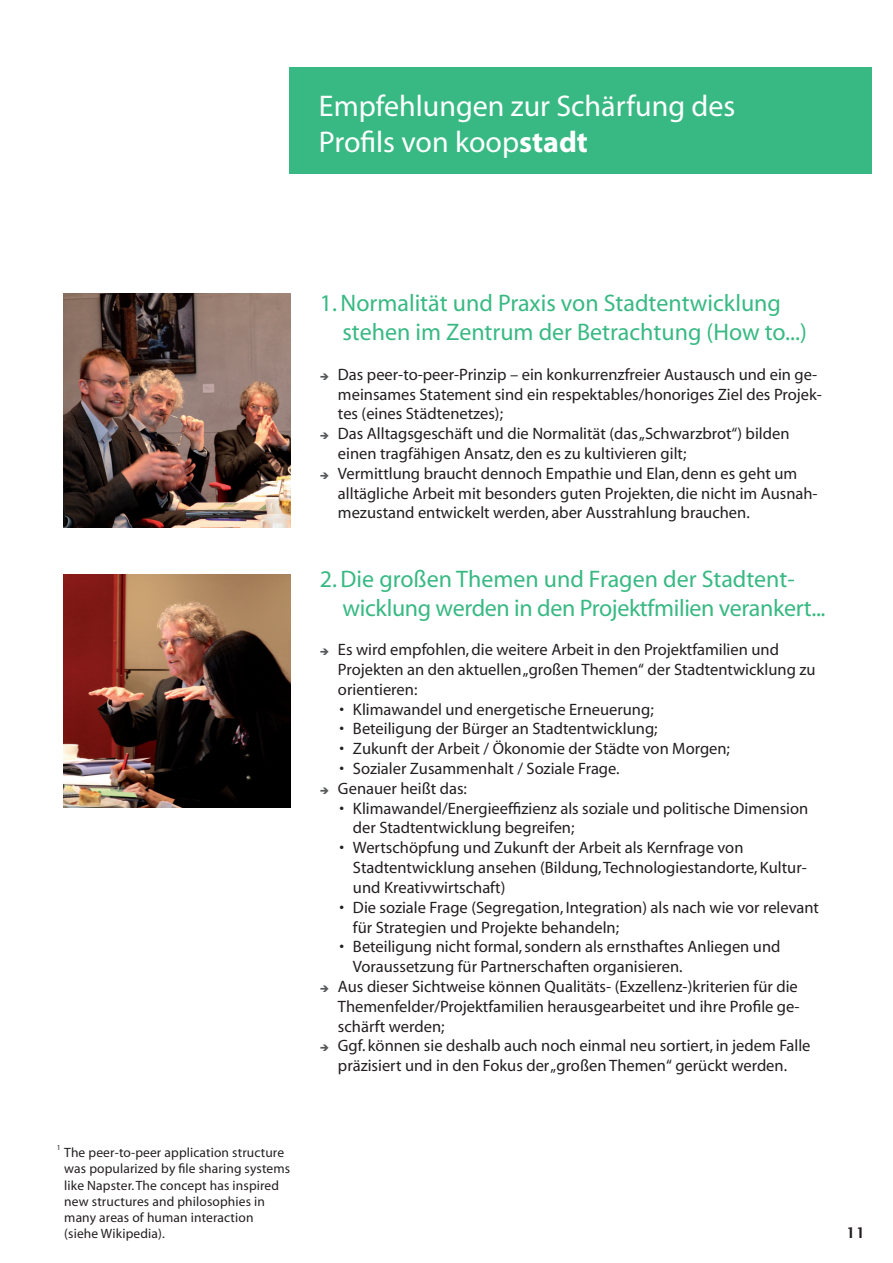
<style>
.page{position:relative;width:893px;height:1263px;background:#fff}
.page>*{position:absolute;margin:0;border:0;box-sizing:border-box;transform-origin:0 0}
.t1{font:30px/36px "Myriad";color:#fff}
.t2{font:24px/28.8px "Myriad";color:#38b983}
.t3{font:16.5px/19.8px "Myriad";color:#231f20}
.t4{font:600 15px "Lucida Sans";color:#231f20}
.t5{font:13.5px/16.2px "Myriad";letter-spacing:.01em;color:#231f20}
.t6{font:7.5px "Myriad";color:#231f20}
.s1{font-weight:700}
</style>
<div class="page">
<div style="left:289px;top:67px;width:583px;height:106px;background:#38b983"></div>
<img style="left:64px;top:574px;width:226px;height:234px">
<img style="left:64px;top:293px;width:226px;height:234px">
<h1 class="t1" style="left:319px;top:89px;width:418px">Empfehlungen zur Schärfung des<br>Profils von koop<span class="s1">stadt</span></h1>
<p class="t6" style="left:57px;top:1143px;width:5px">1</p>
<p class="t5" style="left:64px;top:1145px;width:227px">The peer-to-peer application structure was popularized by file sharing systems like Napster. The concept has inspired new structures and philosophies in many areas of human interaction (siehe Wikipedia).</p>
<h2 class="t2" style="left:342px;top:290px;width:466px;text-indent:-22px">1. Normalität und Praxis von Stadtentwicklung stehen im Zentrum der Betrachtung (How to...)</h2>
<p class="t3" style="left:338px;top:365px;width:485px">Das peer-to-peer-Prinzip – ein konkurrenzfreier Austausch und ein ge&shy;meinsames Statement sind ein respektables/honoriges Ziel des Projek&shy;tes (eines Städtenetzes);<br>Das Alltagsgeschäft und die Normalität (das „Schwarzbrot“) bilden einen tragfähigen Ansatz, den es zu kultivieren gilt;<br>Vermittlung braucht dennoch Empathie und Elan, denn es geht um alltägliche Arbeit mit besonders guten Projekten, die nicht im Ausnah&shy;mezustand entwickelt werden, aber Ausstrahlung brauchen.</p>
<h2 class="t2" style="left:342px;top:565px;width:485px;text-indent:-22px">2. Die großen Themen und Fragen der Stadtent&shy;wicklung werden in den Projektfmilien verankert...</h2>
<p class="t3" style="left:338px;top:640px;width:479px">Es wird empfohlen, die weitere Arbeit in den Projektfamilien und<br>Projekten an den aktuellen „großen Themen“ der Stadtentwicklung zu orientieren:</p>
<p class="t3" style="left:339px;top:700px;width:316px">• Klimawandel und energetische Erneuerung;</p>
<p class="t3" style="left:339px;top:720px;width:320px">• Beteiligung der Bürger an Stadtentwicklung;</p>
<p class="t3" style="left:339px;top:739px;width:392px">• Zukunft der Arbeit / Ökonomie der Städte von Morgen;</p>
<p class="t3" style="left:338px;top:759px;width:283px">• Sozialer Zusammenhalt / Soziale Frage.<br>Genauer heißt das:</p>
<p class="t3" style="left:353px;top:799px;width:457px;text-indent:-13px">• Klimawandel/Energieeffizienz als soziale und politische Dimension der Stadtentwicklung begreifen;</p>
<p class="t3" style="left:353px;top:838px;width:455px;text-indent:-13px">• Wertschöpfung und Zukunft der Arbeit als Kernfrage von<br>Stadtentwicklung ansehen (Bildung, Technologiestandorte, Kultur&shy;und Kreativwirtschaft)</p>
<p class="t3" style="left:353px;top:898px;width:467px;text-indent:-13px">• Die soziale Frage (Segregation, Integration) als nach wie vor relevant für Strategien und Projekte behandeln;</p>
<p class="t3" style="left:339px;top:937px;width:442px">• Beteiligung nicht formal, sondern als ernsthaftes Anliegen und</p>
<p class="t3" style="left:353px;top:957px;width:331px">Voraussetzung für Partnerschaften organisieren.</p>
<p class="t3" style="left:338px;top:977px;width:461px">Aus dieser Sichtweise können Qualitäts- (Exzellenz-)kriterien für die</p>
<p class="t3" style="left:338px;top:997px;width:463px">Themenfelder/Projektfamilien herausgearbeitet und ihre Profile ge-</p>
<p class="t3" style="left:338px;top:1017px;width:108px">schärft werden;</p>
<p class="t3" style="left:338px;top:1036px;width:474px">Ggf. können sie deshalb auch noch einmal neu sortiert, in jedem Falle</p>
<p class="t3" style="left:338px;top:1056px;width:451px">präzisiert und in den Fokus der „großen Themen“ gerückt werden.</p>
<p class="t4" style="left:846px;top:1224px;width:21px">11</p>
</div>
